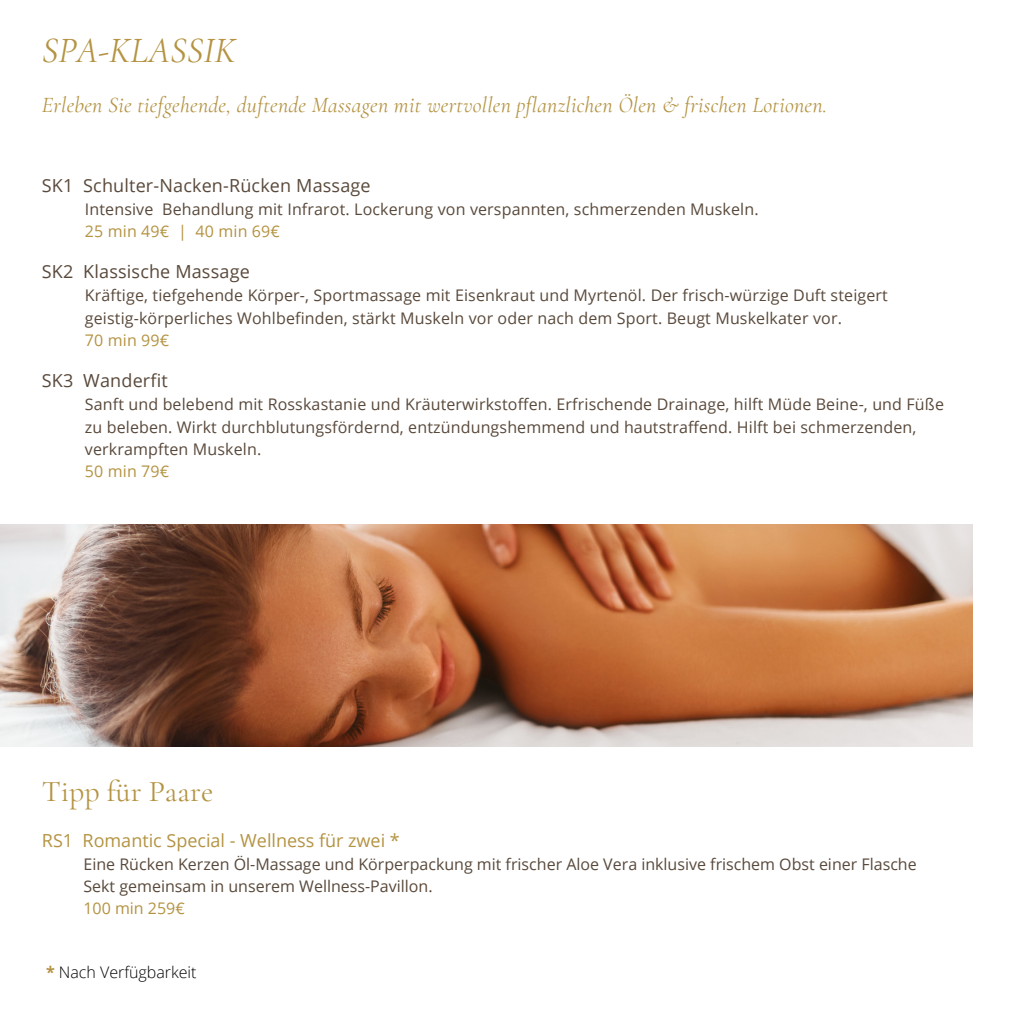
<style>
.page{position:relative;width:1020px;height:1020px;background:#fff}
.page>*{position:absolute;margin:0;border:0;box-sizing:border-box;transform-origin:0 0}
.t1{font:italic 36px "Cormorant Garamond";color:#b49342}
.t2{font:30px "Cormorant Garamond";color:#b49342}
.t3{font:italic 22px "Cormorant Garamond";letter-spacing:.01em;color:#b49342}
.t4{font:18px "Open Sans";letter-spacing:.01em;color:#59493b}
.t5{font:18px "Open Sans";color:#b49342}
.t6{font:16px "Open Sans";letter-spacing:.01em;color:#59493b}
.t7{font:16px "Open Sans";letter-spacing:.01em;color:#b49342}
.t8{font:300 16px "Open Sans";color:#000}
.s1{font-weight:700;color:#b49342}
</style>
<div class="page">
<img style="left:0;top:524px;width:972px;height:222px">
<p class="t1" style="left:42px;top:29px;width:195px">SPA-KLASSIK</p>
<p class="t3" style="left:42px;top:92px;width:787px">Erleben Sie tiefgehende, duftende Massagen mit wertvollen pflanzlichen Ölen &amp; frischen Lotionen.</p>
<p class="t4" style="left:42px;top:173px;width:330px">SK1 Schulter-Nacken-Rücken Massage</p>
<p class="t6" style="left:85px;top:198px;width:675px">Intensive Behandlung mit Infrarot. Lockerung von verspannten, schmerzenden Muskeln.</p>
<p class="t7" style="left:85px;top:220px;width:197px">25 min 49€ | 40 min 69€</p>
<p class="t4" style="left:42px;top:259px;width:209px">SK2 Klassische Massage</p>
<p class="t6" style="left:85px;top:284px;width:804px">Kräftige, tiefgehende Körper-, Sportmassage mit Eisenkraut und Myrtenöl. Der frisch-würzige Duft steigert</p>
<p class="t6" style="left:85px;top:307px;width:759px">geistig-körperliches Wohlbefinden, stärkt Muskeln vor oder nach dem Sport. Beugt Muskelkater vor.</p>
<p class="t7" style="left:85px;top:329px;width:86px">70 min 99€</p>
<p class="t4" style="left:42px;top:368px;width:127px">SK3 Wanderfit</p>
<p class="t6" style="left:85px;top:393px;width:861px">Sanft und belebend mit Rosskastanie und Kräuterwirkstoffen. Erfrischende Drainage, hilft Müde Beine-, und Füße</p>
<p class="t6" style="left:85px;top:415px;width:833px">zu beleben. Wirkt durchblutungsfördernd, entzündungshemmend und hautstraffend. Hilft bei schmerzenden,</p>
<p class="t6" style="left:85px;top:438px;width:178px">verkrampften Muskeln.</p>
<p class="t7" style="left:85px;top:460px;width:86px">50 min 79€</p>
<p class="t2" style="left:42px;top:774px;width:173px">Tipp für Paare</p>
<p class="t5" style="left:42px;top:828px;width:359px">RS1 Romantic Special - Wellness für zwei *</p>
<p class="t6" style="left:83px;top:853px;width:835px">Eine Rücken Kerzen Öl-Massage und Körperpackung mit frischer Aloe Vera inklusive frischem Obst einer Flasche</p>
<p class="t6" style="left:83px;top:875px;width:351px">Sekt gemeinsam in unserem Wellness-Pavillon.</p>
<p class="t7" style="left:83px;top:897px;width:103px">100 min 259€</p>
<p class="t8" style="left:46px;top:961px;width:152px"><span class="s1">*</span> Nach Verfügbarkeit</p>
</div>
